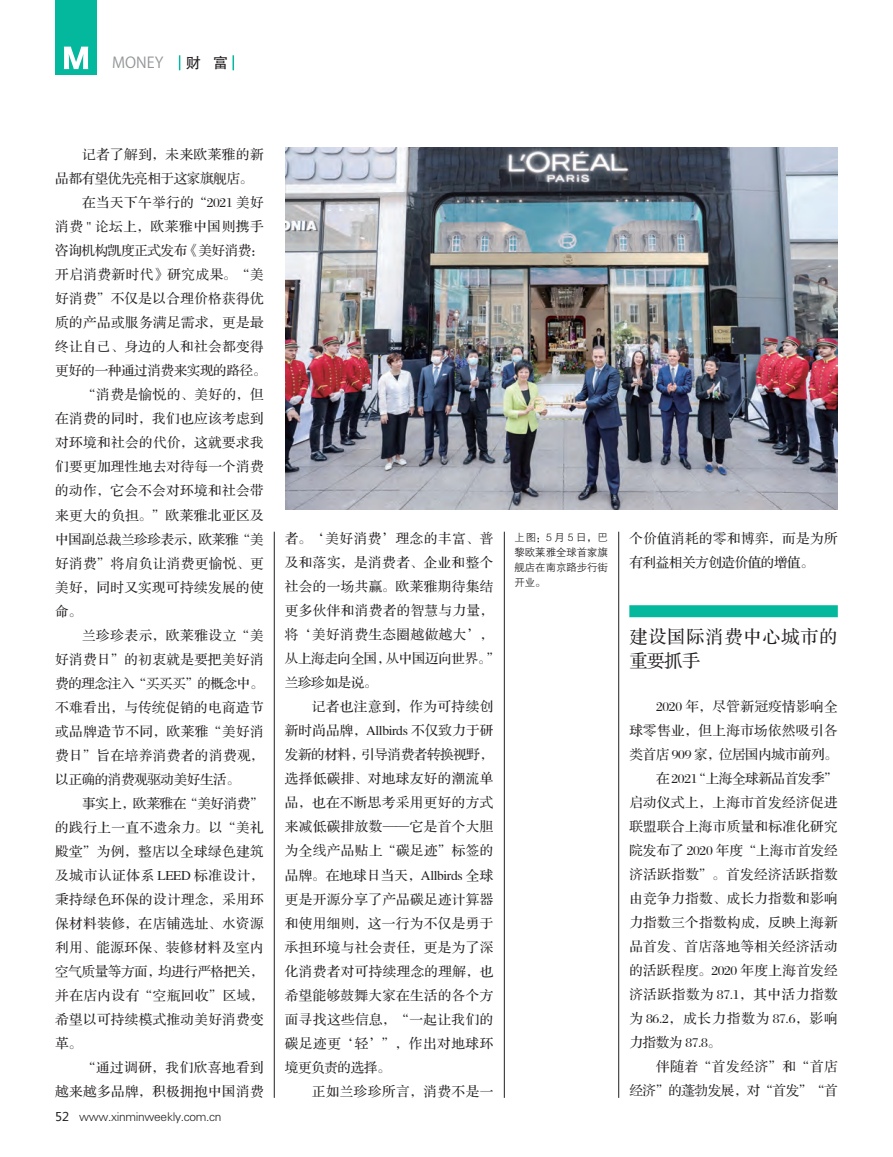
<style>
.page{position:relative;width:893px;height:1157px;background:#fff}
.page>*{position:absolute;margin:0;border:0;box-sizing:border-box;transform-origin:0 0}
.t1{font:18px/24px "FZS3 K GBK1 0";letter-spacing:.055em;color:#231f20}
.t2{font:15px "Koz Go Pro";color:#939598}
.t3{font:15px "FZHTJW GB1 0";color:#231f20}
.t4{font:13.5px "FZS3 JW GB1 0";letter-spacing:.035em;color:#231f20}
.t5{font:13.5px "FZS3 JW GB1 0";letter-spacing:-.025em;color:#231f20}
.t6{font:13.5px/24px "FZS3 JW GB1 0";letter-spacing:.005em;color:#231f20}
.t7{font:13.5px "FZS3 JW GB1 0";letter-spacing:.055em;color:#231f20}
.t8{font:13.5px "FZS3 JW GB1 0";letter-spacing:.015em;color:#231f20}
.t9{font:13.5px "FZS3 JW GB1 0";color:#231f20}
.t10{font:13.5px "FZS3 JW GB1 0";letter-spacing:.08em;color:#231f20}
.t11{font:12px "FZXH1 JW GB1 0";letter-spacing:-.025em;color:#231f20}
.t12{font:10.5px/15px "FZZDXJW GB1 0";letter-spacing:-.01em;color:#231f20;text-align:justify}
.s1{font-family:"Microsoft Ya Hei"}
</style>
<div class="page">
<svg style="left:179px;top:55px;width:1px;height:15px"></svg>
<svg style="left:233px;top:55px;width:1px;height:15px"></svg>
<div style="left:55px;top:0;width:42px;height:74px;background:#03b89d"></div>
<svg style="left:64px;top:47px;width:24px;height:22px"></svg>
<hr style="left:618px;top:531px;width:1px;height:566px;background:#231f20">
<hr style="left:504px;top:531px;width:1px;height:566px;background:#231f20">
<hr style="left:274px;top:531px;width:1px;height:566px;background:#231f20">
<div style="left:629px;top:605px;width:209px;height:12px;background:#03b89d"></div>
<img style="left:285px;top:148px;width:553px;height:361px">
<p class="t2" style="left:112px;top:53px;width:53px">MONEY</p>
<p class="t3" style="left:186px;top:55px;width:44px">财 富</p>
<p class="t4" style="left:82px;top:148px;width:183px">记者了解到，未来欧莱雅的新</p>
<p class="t5" style="left:55px;top:172px;width:199px">品都有望优先亮相于这家旗舰店。</p>
<p class="t4" style="left:82px;top:196px;width:183px">在当天下午举行的“2021 美好</p>
<p class="t4" style="left:55px;top:220px;width:210px">消费 " 论坛上，欧莱雅中国则携手</p>
<p class="t5" style="left:55px;top:244px;width:210px">咨询机构凯度正式发布《美好消费：</p>
<p class="t4" style="left:55px;top:268px;width:210px">开启消费新时代》研究成果。“美</p>
<p class="t4" style="left:55px;top:292px;width:210px">好消费”不仅是以合理价格获得优</p>
<p class="t4" style="left:55px;top:316px;width:210px">质的产品或服务满足需求，更是最</p>
<p class="t4" style="left:55px;top:340px;width:210px">终让自己、身边的人和社会都变得</p>
<p class="t5" style="left:55px;top:364px;width:212px">更好的一种通过消费来实现的路径。</p>
<p class="t4" style="left:82px;top:388px;width:183px">“消费是愉悦的、美好的，但</p>
<p class="t4" style="left:55px;top:412px;width:210px">在消费的同时，我们也应该考虑到</p>
<p class="t4" style="left:55px;top:436px;width:210px">对环境和社会的代价，这就要求我</p>
<p class="t4" style="left:55px;top:460px;width:210px">们要更加理性地去对待每一个消费</p>
<p class="t4" style="left:55px;top:484px;width:210px">的动作，它会不会对环境和社会带</p>
<p class="t4" style="left:55px;top:508px;width:210px">来更大的负担。”欧莱雅北亚区及</p>
<p class="t5" style="left:55px;top:532px;width:210px">中国副总裁兰珍珍表示，欧莱雅“美</p>
<p class="t4" style="left:55px;top:556px;width:210px">好消费”将肩负让消费更愉悦、更</p>
<p class="t4" style="left:55px;top:580px;width:210px">美好，同时又实现可持续发展的使</p>
<p class="t4" style="left:55px;top:604px;width:28px">命。</p>
<p class="t4" style="left:82px;top:628px;width:183px">兰珍珍表示，欧莱雅设立“美</p>
<p class="t4" style="left:55px;top:652px;width:210px">好消费日”的初衷就是要把美好消</p>
<p class="t5" style="left:55px;top:676px;width:210px">费的理念注入“买买买”的概念中。</p>
<p class="t4" style="left:55px;top:700px;width:210px">不难看出，与传统促销的电商造节</p>
<p class="t4" style="left:55px;top:724px;width:210px">或品牌造节不同，欧莱雅“美好消</p>
<p class="t4" style="left:55px;top:748px;width:210px">费日”旨在培养消费者的消费观，</p>
<p class="t5" style="left:55px;top:772px;width:186px">以正确的消费观驱动美好生活。</p>
<p class="t5" style="left:82px;top:796px;width:183px">事实上，欧莱雅在“美好消费”</p>
<p class="t4" style="left:55px;top:820px;width:210px">的践行上一直不遗余力。以“美礼</p>
<p class="t4" style="left:55px;top:844px;width:210px">殿堂”为例，整店以全球绿色建筑</p>
<p class="t7" style="left:55px;top:868px;width:210px">及城市认证体系 LEED 标准设计，</p>
<p class="t4" style="left:55px;top:892px;width:210px">秉持绿色环保的设计理念，采用环</p>
<p class="t4" style="left:55px;top:916px;width:210px">保材料装修，在店铺选址、水资源</p>
<p class="t4" style="left:55px;top:940px;width:210px">利用、能源环保、装修材料及室内</p>
<p class="t5" style="left:55px;top:964px;width:210px">空气质量等方面，均进行严格把关，</p>
<p class="t4" style="left:55px;top:988px;width:210px">并在店内设有“空瓶回收”区域，</p>
<p class="t4" style="left:55px;top:1012px;width:210px">希望以可持续模式推动美好消费变</p>
<p class="t4" style="left:55px;top:1036px;width:28px">革。</p>
<p class="t4" style="left:82px;top:1060px;width:183px">“通过调研，我们欣喜地看到</p>
<p class="t4" style="left:55px;top:1084px;width:210px">越来越多品牌，积极拥抱中国消费</p>
<p class="t11" style="left:55px;top:1109px;width:168px"><span class="s1">52</span> www.xinminweekly.com.cn</p>
<p class="t4" style="left:285px;top:531px;width:210px">者。‘美好消费’理念的丰富、普</p>
<p class="t4" style="left:285px;top:555px;width:210px">及和落实，是消费者、企业和整个</p>
<p class="t4" style="left:285px;top:579px;width:210px">社会的一场共赢。欧莱雅期待集结</p>
<p class="t4" style="left:285px;top:603px;width:210px">更多伙伴和消费者的智慧与力量，</p>
<p class="t4" style="left:285px;top:627px;width:210px">将‘美好消费生态圈越做越大’，</p>
<p class="t5" style="left:285px;top:651px;width:217px">从上海走向全国，从中国迈向世界。”</p>
<p class="t4" style="left:285px;top:675px;width:94px">兰珍珍如是说。</p>
<p class="t4" style="left:312px;top:699px;width:183px">记者也注意到，作为可持续创</p>
<p class="t8" style="left:285px;top:723px;width:210px">新时尚品牌，Allbirds 不仅致力于研</p>
<p class="t5" style="left:285px;top:747px;width:210px">发新的材料，引导消费者转换视野，</p>
<p class="t4" style="left:285px;top:771px;width:210px">选择低碳排、对地球友好的潮流单</p>
<p class="t4" style="left:285px;top:795px;width:210px">品，也在不断思考采用更好的方式</p>
<p class="t4" style="left:285px;top:819px;width:210px">来减低碳排放数——它是首个大胆</p>
<p class="t4" style="left:285px;top:843px;width:210px">为全线产品贴上“碳足迹”标签的</p>
<p class="t9" style="left:285px;top:868px;width:210px">品牌。在地球日当天，Allbirds 全球</p>
<p class="t4" style="left:285px;top:892px;width:210px">更是开源分享了产品碳足迹计算器</p>
<p class="t4" style="left:285px;top:916px;width:210px">和使用细则，这一行为不仅是勇于</p>
<p class="t4" style="left:285px;top:940px;width:210px">承担环境与社会责任，更是为了深</p>
<p class="t4" style="left:285px;top:964px;width:210px">化消费者对可持续理念的理解，也</p>
<p class="t4" style="left:285px;top:988px;width:210px">希望能够鼓舞大家在生活的各个方</p>
<p class="t4" style="left:285px;top:1012px;width:210px">面寻找这些信息，“一起让我们的</p>
<p class="t4" style="left:285px;top:1036px;width:210px">碳足迹更‘轻’”，作出对地球环</p>
<p class="t5" style="left:285px;top:1060px;width:107px">境更负责的选择。</p>
<p class="t4" style="left:312px;top:1084px;width:183px">正如兰珍珍所言，消费不是一</p>
<p class="t12" style="left:514px;top:530px;width:95px">上图：5 月 5 日，巴黎欧莱雅全球首家旗舰店在南京路步行街开业。</p>
<p class="t6" style="left:629px;top:527px;width:210px">个价值消耗的零和博弈，而是为所有利益相关方创造价值的增值。</p>
<p class="t1" style="left:629px;top:625px;width:210px">建设国际消费中心城市的重要抓手</p>
<p class="t4" style="left:656px;top:699px;width:183px">2020 年，尽管新冠疫情影响全</p>
<p class="t4" style="left:629px;top:723px;width:210px">球零售业，但上海市场依然吸引各</p>
<p class="t5" style="left:629px;top:747px;width:210px">类首店 909 家，位居国内城市前列。</p>
<p class="t5" style="left:656px;top:771px;width:183px">在 2021“上海全球新品首发季”</p>
<p class="t4" style="left:629px;top:795px;width:210px">启动仪式上，上海市首发经济促进</p>
<p class="t4" style="left:629px;top:819px;width:210px">联盟联合上海市质量和标准化研究</p>
<p class="t6" style="left:629px;top:839px;width:210px">院发布了 2020 年度“上海市首发经</p>
<p class="t4" style="left:629px;top:867px;width:210px">济活跃指数”。首发经济活跃指数</p>
<p class="t4" style="left:629px;top:891px;width:210px">由竞争力指数、成长力指数和影响</p>
<p class="t4" style="left:629px;top:915px;width:210px">力指数三个指数构成，反映上海新</p>
<p class="t4" style="left:629px;top:939px;width:210px">品首发、首店落地等相关经济活动</p>
<p class="t4" style="left:629px;top:963px;width:210px">的活跃程度。2020 年度上海首发经</p>
<p class="t4" style="left:629px;top:987px;width:210px">济活跃指数为 87.1，其中活力指数</p>
<p class="t10" style="left:629px;top:1011px;width:210px">为 86.2，成长力指数为 87.6，影响</p>
<p class="t4" style="left:629px;top:1035px;width:93px">力指数为 87.8。</p>
<p class="t7" style="left:656px;top:1059px;width:183px">伴随着“首发经济”和“首店</p>
<p class="t5" style="left:629px;top:1083px;width:210px">经济”的蓬勃发展，对“首发”“首</p>
</div>
